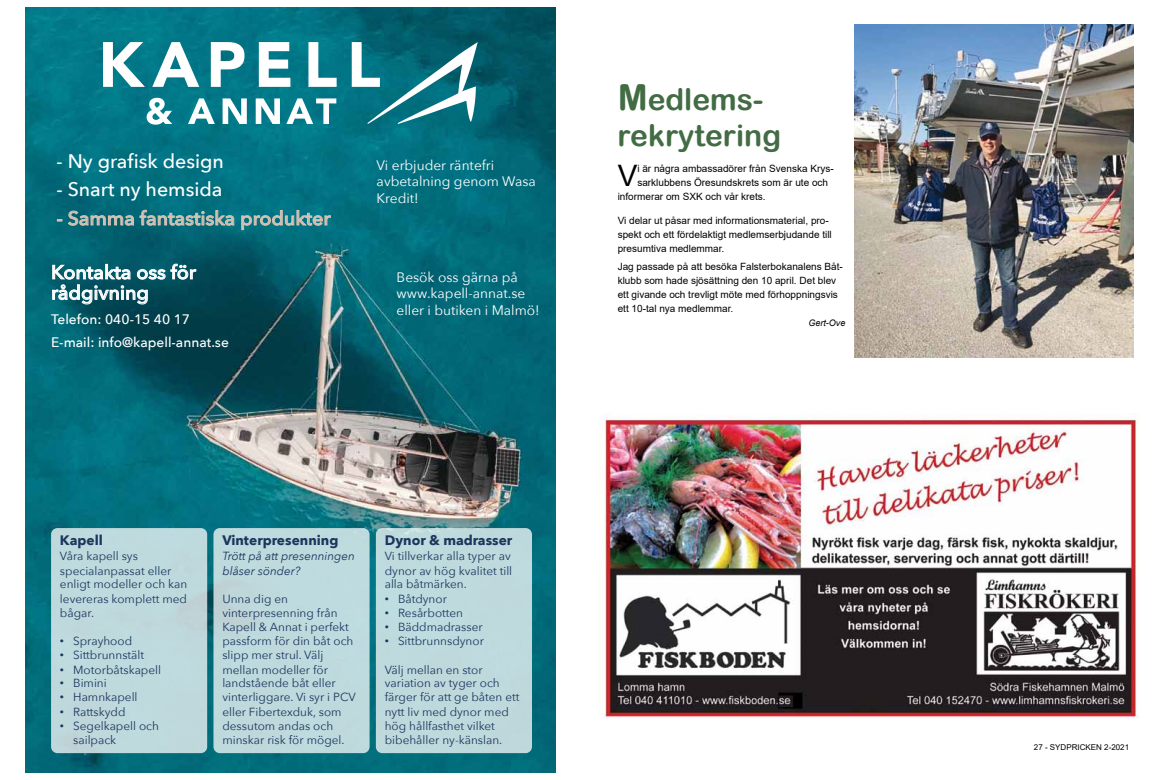
<style>
.page{position:relative;width:1163px;height:780px;background:#fff}
.page>*{position:absolute;margin:0;border:0;box-sizing:border-box;transform-origin:0 0}
.t1{font:30px/36px "Arial Rounded MT Bold";color:#426c43}
.t2{font:29.6px "Arial";color:#000}
.t3{font:500 19.6px "Avenir Next";color:#fff}
.t4{font:500 19.2px "Avenir Next";color:#d4c2b3}
.t5{font:500 19.2px/20.5px "Avenir Next";color:#fff}
.t6{font:13.7px/16.7px "Avenir Next";color:#fff}
.t7{font:500 13.7px/22.6px "Avenir Next";color:#fff}
.t8{font:700 13.7px "Avenir Next";color:#1b365d}
.t9{font:11.8px/13.8px "Avenir Next";color:#1b365d}
.t10{font:italic 11.8px/14.8px "Avenir Next";letter-spacing:-.005em;color:#1b365d}
.t11{font:10px/14px "Arial";color:#000}
.t12{font:italic 9px "Arial";color:#000}
.t13{font:8px "Arial";color:#000}
.s1{font-family:"Arial"}
.s2{font-size:36px}
</style>
<div class="page">
<img style="left:26px;top:8px;width:529px;height:764px">
<svg style="left:103px;top:42px;width:42px;height:45px"></svg>
<svg style="left:152px;top:42px;width:47px;height:45px"></svg>
<svg style="left:211px;top:42px;width:33px;height:45px"></svg>
<svg style="left:259px;top:42px;width:31px;height:45px"></svg>
<svg style="left:308px;top:42px;width:28px;height:45px"></svg>
<svg style="left:352px;top:42px;width:125px;height:82px"></svg>
<svg style="left:147px;top:98px;width:25px;height:27px"></svg>
<svg style="left:188px;top:98px;width:27px;height:26px"></svg>
<svg style="left:222px;top:98px;width:25px;height:26px"></svg>
<svg style="left:256px;top:98px;width:24px;height:26px"></svg>
<svg style="left:286px;top:98px;width:50px;height:26px"></svg>
<svg style="left:68px;top:211px;width:66px;height:14px"></svg>
<svg style="left:140px;top:210px;width:94px;height:15px"></svg>
<svg style="left:241px;top:210px;width:89px;height:20px;background:#37878f"></svg>
<div style="left:213px;top:528px;width:156px;height:225px;background:#bedadd;border-radius:6px"></div>
<div style="left:376px;top:528px;width:156px;height:225px;background:#bedadd;border-radius:6px"></div>
<div style="left:51px;top:528px;width:156px;height:225px;background:#bedadd;border-radius:6px"></div>
<svg style="left:53px;top:264px;width:77px;height:15px"></svg>
<svg style="left:137px;top:269px;width:28px;height:10px"></svg>
<svg style="left:171px;top:264px;width:25px;height:15px"></svg>
<svg style="left:52px;top:285px;width:95px;height:19px;background:#4a818b"></svg>
<img style="left:854px;top:24px;width:278px;height:334px">
<img style="left:599px;top:413px;width:540px;height:305px">
<h3 class="t3" style="left:57px;top:144px;width:169px">- Ny grafisk design</h3>
<h3 class="t3" style="left:57px;top:172px;width:167px">- Snart ny hemsida</h3>
<h3 class="t4" style="left:57px;top:202px;width:275px">- Samma fantastiska produkter</h3>
<h3 class="t5" style="left:51px;top:261px;width:146px">Kontakta oss för rådgivning</h3>
<p class="t7" style="left:51px;top:307px;width:179px">Telefon: 040-15 40 17<br>E-mail: info@kapell-annat.se</p>
<p class="t6" style="left:376px;top:156px;width:161px">Vi erbjuder räntefri avbetalning genom Wasa<br>Kredit!</p>
<p class="t6" style="left:396px;top:268px;width:144px">Besök oss gärna på www.kapell-annat.se eller i butiken i Malmö!</p>
<p class="t8" style="left:60px;top:528px;width:44px">Kapell</p>
<p class="t9" style="left:60px;top:548px;width:113px;line-height:14.8px">Våra kapell sys specialanpassat eller</p>
<p class="t9" style="left:60px;top:576px;width:129px;line-height:14.2px;text-align:justify">enligt modeller och kan levereras komplett med bågar.</p>
<p class="t9" style="left:60px;top:633px;width:74px"><span class="s1">•</span> Sprayhood</p>
<p class="t9" style="left:60px;top:647px;width:86px"><span class="s1">•</span> Sittbrunnstält</p>
<p class="t9" style="left:60px;top:662px;width:103px"><span class="s1">•</span> Motorbåtskapell</p>
<p class="t9" style="left:60px;top:676px;width:48px"><span class="s1">•</span> Bimini</p>
<p class="t9" style="left:60px;top:689px;width:79px"><span class="s1">•</span> Hamnkapell</p>
<p class="t9" style="left:60px;top:704px;width:67px"><span class="s1">•</span> Rattskydd</p>
<p class="t9" style="left:73px;top:717px;width:87px;line-height:14.6px;text-indent:-13px"><span class="s1">•</span> Segelkapell och sailpack</p>
<p class="t8" style="left:222px;top:528px;width:117px">Vinterpresenning</p>
<p class="t10" style="left:222px;top:548px;width:134px">Trött på att presenningen blåser sönder?</p>
<p class="t9" style="left:222px;top:591px;width:128px">Unna dig en vinterpresenning från<br>Kapell &amp; Annat i perfekt</p>
<p class="t9" style="left:222px;top:633px;width:135px">passform för din båt och slipp mer strul. Välj mellan modeller för landstående båt eller vinterliggare. Vi syr i PCV</p>
<p class="t9" style="left:222px;top:704px;width:124px;line-height:14.1px">eller Fibertexduk, som dessutom andas och minskar risk för mögel.</p>
<p class="t8" style="left:385px;top:528px;width:129px">Dynor &amp; madrasser</p>
<p class="t9" style="left:385px;top:548px;width:129px;line-height:14.8px">Vi tillverkar alla typer av dynor av hög kvalitet till</p>
<p class="t9" style="left:385px;top:577px;width:84px">alla båtmärken.</p>
<p class="t9" style="left:385px;top:591px;width:64px"><span class="s1">•</span> Båtdynor</p>
<p class="t9" style="left:385px;top:605px;width:80px"><span class="s1">•</span> Resårbotten</p>
<p class="t9" style="left:385px;top:619px;width:99px"><span class="s1">•</span> Bäddmadrasser</p>
<p class="t9" style="left:385px;top:633px;width:101px"><span class="s1">•</span> Sittbrunnsdynor</p>
<p class="t9" style="left:385px;top:662px;width:136px">Välj mellan en stor variation av tyger och färger för att ge båten ett</p>
<p class="t9" style="left:385px;top:704px;width:126px;line-height:14.1px">nytt liv med dynor med hög hållfasthet vilket bibehåller ny-känslan.</p>
<h1 class="t1" style="left:617px;top:81px;width:165px"><span class="s2">M</span>edlems&shy;rekrytering</h1>
<h2 class="t2" style="left:617px;top:155px;width:21px">V</h2>
<p class="t11" style="left:637px;top:161px;width:198px">i är några ambassadörer från Svenska Krys-</p>
<p class="t11" style="left:637px;top:175px;width:192px">sarklubbens Öresundskrets som är ute och</p>
<p class="t11" style="left:617px;top:189px;width:149px">informerar om SXK och vår krets.</p>
<p class="t11" style="left:617px;top:213px;width:215px">Vi delar ut påsar med informationsmaterial, pro&shy;spekt och ett fördelaktigt medlemserbjudande till presumtiva medlemmar.</p>
<p class="t11" style="left:617px;top:259px;width:227px">Jag passade på att besöka Falsterbokanalens Båt&shy;klubb som hade sjösättning den 10 april. Det blev ett givande och trevligt möte med förhoppningsvis ett 10-tal nya medlemmar.</p>
<p class="t12" style="left:808px;top:317px;width:39px">Gert-Ove</p>
<p class="t13" style="left:1033px;top:741px;width:97px">27 - SYDPRICKEN 2-2021</p>
</div>
